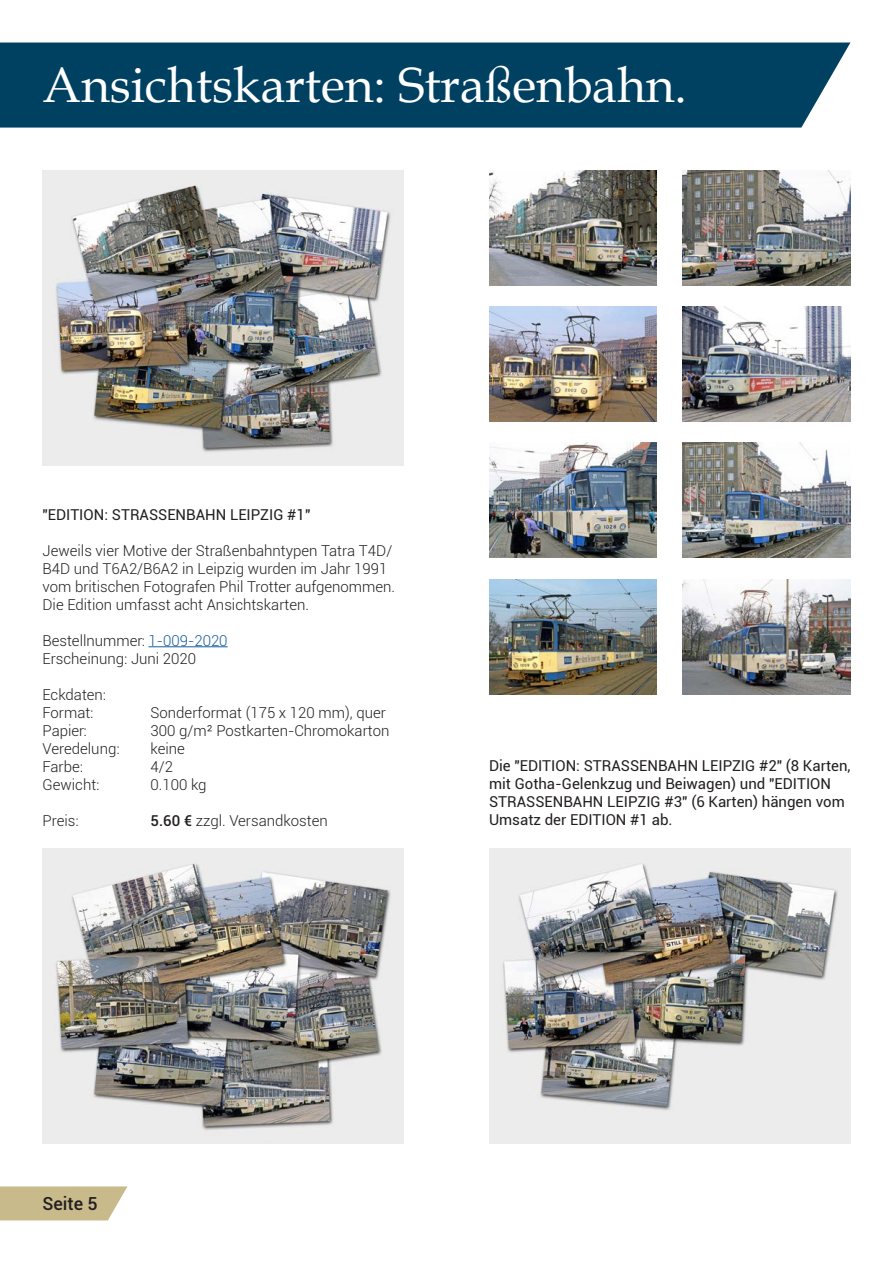
<style>
.page{position:relative;width:893px;height:1263px;background:#fff}
.page>*{position:absolute;margin:0;border:0;box-sizing:border-box;transform-origin:0 0}
.t1{font:49.5px "Book Antiqua";color:#fff}
.t2{font:500 18px "Roboto";color:#231f20}
.t3{font:300 15px/18px "Roboto";color:#231f20}
.t4{font:15px/18px "Roboto";color:#231f20}
.s1{color:#175d9e}
.s2{font-weight:500}
</style>
<div class="page">
<div style="left:0;top:43px;width:850px;height:85px;background:#004162"></div>
<hr style="left:149px;top:646px;width:79px;height:1px;background:#175d9e">
<svg style="left:0;top:1186px;width:127px;height:34px;background:#ccbf94"></svg>
<img style="left:489px;top:170px;width:168px;height:115px">
<img style="left:489px;top:306px;width:168px;height:115px">
<img style="left:683px;top:306px;width:167px;height:115px">
<img style="left:489px;top:443px;width:168px;height:115px">
<img style="left:683px;top:443px;width:167px;height:115px">
<img style="left:489px;top:579px;width:168px;height:115px">
<img style="left:683px;top:579px;width:167px;height:115px">
<img style="left:43px;top:170px;width:361px;height:296px">
<img style="left:683px;top:170px;width:167px;height:115px">
<img style="left:43px;top:848px;width:361px;height:296px">
<img style="left:489px;top:848px;width:361px;height:296px">
<h1 class="t1" style="left:43px;top:50px;width:646px">Ansichtskarten: Straßenbahn.</h1>
<p class="t4" style="left:43px;top:505px;width:269px">"EDITION: STRASSENBAHN LEIPZIG #1"</p>
<p class="t3" style="left:43px;top:541px;width:354px">Jeweils vier Motive der Straßenbahntypen Tatra T4D/ B4D und T6A2/B6A2 in Leipzig wurden im Jahr 1991 vom britischen Fotografen Phil Trotter aufgenommen.<br>Die Edition umfasst acht Ansichtskarten.</p>
<p class="t3" style="left:43px;top:631px;width:187px">Bestellnummer: <span class="s1">1-009-2020<br></span>Erscheinung: Juni 2020</p>
<p class="t3" style="left:43px;top:685px;width:65px">Eckdaten:<br>Format:</p>
<p class="t3" style="left:151px;top:703px;width:237px">Sonderformat (175 x 120 mm), quer</p>
<p class="t3" style="left:43px;top:721px;width:46px">Papier:</p>
<p class="t3" style="left:151px;top:721px;width:240px">300 g/m² Postkarten-Chromokarton</p>
<p class="t3" style="left:43px;top:739px;width:79px">Veredelung:</p>
<p class="t3" style="left:151px;top:739px;width:36px">keine</p>
<p class="t3" style="left:43px;top:757px;width:42px">Farbe:</p>
<p class="t3" style="left:151px;top:757px;width:24px">4/2</p>
<p class="t3" style="left:43px;top:775px;width:58px">Gewicht:</p>
<p class="t3" style="left:151px;top:775px;width:58px">0.100 kg</p>
<p class="t3" style="left:43px;top:811px;width:38px">Preis:</p>
<p class="t3" style="left:151px;top:811px;width:179px"><span class="s2">5.60 €</span> zzgl. Versandkosten</p>
<p class="t4" style="left:489px;top:756px;width:363px">Die "EDITION: STRASSENBAHN LEIPZIG #2" (8 Karten, mit Gotha-Gelenkzug und Beiwagen) und "EDITION STRASSENBAHN LEIPZIG #3" (6 Karten) hängen vom Umsatz der EDITION #1 ab.</p>
<p class="t2" style="left:42px;top:1191px;width:57px">Seite 5</p>
</div>
